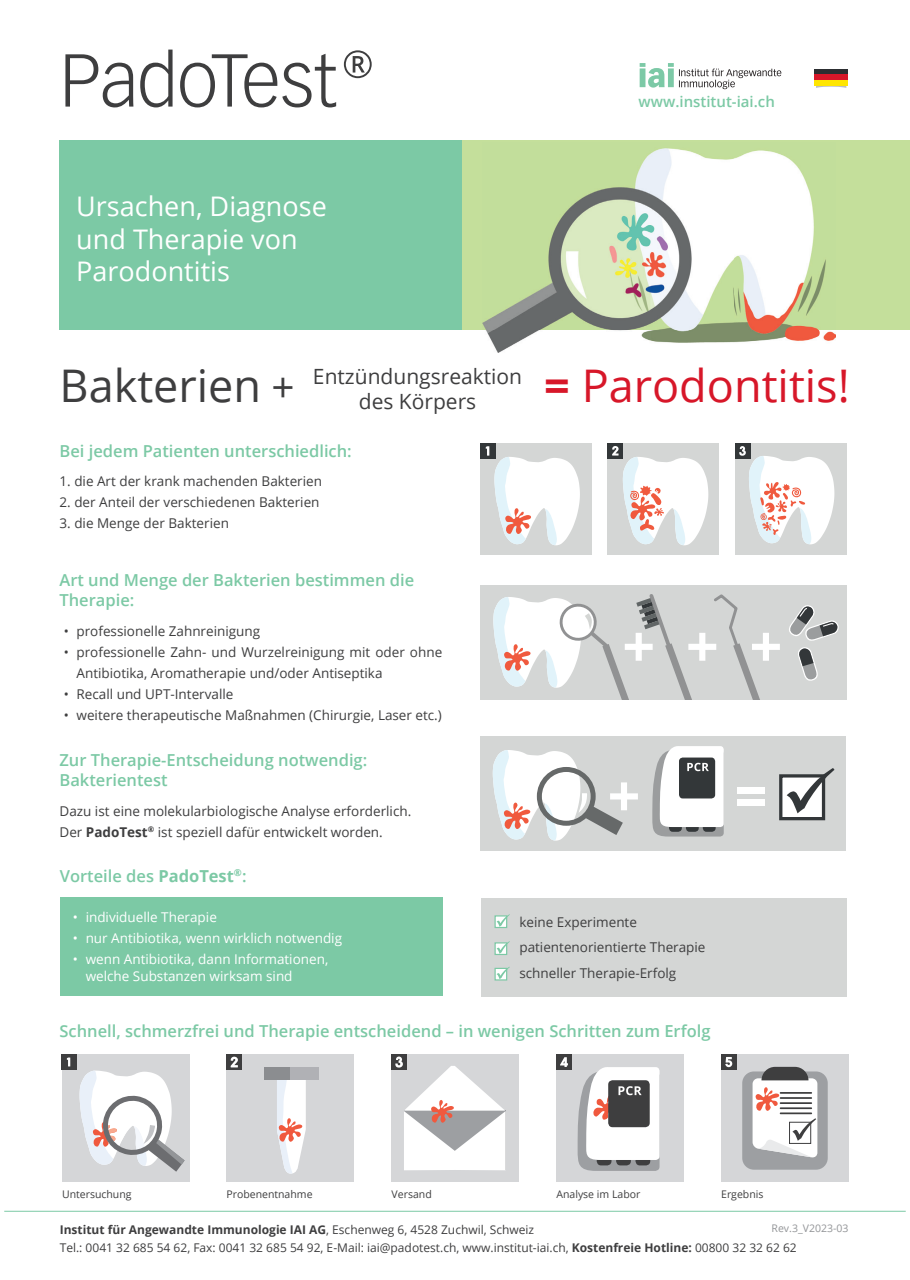
<style>
.page{position:relative;width:910px;height:1280px;background:#fff}
.page>*{position:absolute;margin:0;border:0;box-sizing:border-box;transform-origin:0 0}
.t1{font:45px "Open Sans";color:#d71729}
.t2{font:45px "Open Sans";color:#3e3e3f}
.t3{font:40.5px "Open Sans";color:#3e3e3f}
.t4{font:27px/32.4px "Open Sans";color:#fff}
.t5{font:21px "Open Sans";color:#3e3e3f}
.t6{font:600 16.5px/19.8px "Open Sans";color:#7cc9a5}
.t7{font:600 15px "Open Sans";color:#7cc9a5}
.t8{font:13.5px/21px "Open Sans";color:#3e3e3f}
.t9{font:13.5px/16.5px "Open Sans";color:#fff}
.t10{font:12px/18px "Open Sans";color:#3e3e3f}
.t11{font:10.5px "Open Sans";color:#3e3e3f}
.t12{font:10.5px "Open Sans";color:#939598}
.s1{font-weight:700}
</style>
<div class="page">
<hr style="left:4px;top:1211px;width:902px;height:1px;background:#7cc9a5">
<svg style="left:814px;top:70px;width:34px;height:18px"></svg>
<div style="left:815px;top:69px;width:33px;height:5px;background:#2c2e31"></div>
<div style="left:815px;top:74px;width:33px;height:6px;background:#d71729"></div>
<div style="left:815px;top:80px;width:33px;height:5px;background:#ffe601"></div>
<svg style="left:65px;top:50px;width:271px;height:57px"></svg>
<svg style="left:344px;top:50px;width:28px;height:28px"></svg>
<svg style="left:640px;top:63px;width:141px;height:26px"></svg>
<div style="left:60px;top:140px;width:403px;height:190px;background:#7cc9a5"></div>
<div style="left:462px;top:140px;width:448px;height:190px;background:#c4df9b"></div>
<img style="left:483px;top:148px;width:352px;height:205px">
<div style="left:480px;top:585px;width:366px;height:114px;background:#d4d6d5"></div>
<svg style="left:789px;top:605px;width:50px;height:76px"></svg>
<svg style="left:493px;top:594px;width:287px;height:105px"></svg>
<div style="left:480px;top:736px;width:366px;height:114px;background:#d4d6d5"></div>
<div style="left:781px;top:776px;width:42px;height:43px;background:#fff"></div>
<div style="left:779px;top:774px;width:46px;height:46px;border:3px solid #333739"></div>
<svg style="left:787px;top:768px;width:47px;height:45px"></svg>
<svg style="left:652px;top:746px;width:72px;height:90px;background:#bcbdbe"></svg>
<svg style="left:493px;top:750px;width:145px;height:91px"></svg>
<div style="left:737px;top:787px;width:27px;height:6px;background:#fff"></div>
<div style="left:737px;top:799px;width:27px;height:6px;background:#fff"></div>
<div style="left:735px;top:443px;width:111px;height:111px;background:#d4d6d5"></div>
<div style="left:607px;top:443px;width:112px;height:111px;background:#d4d6d5"></div>
<div style="left:607px;top:443px;width:16px;height:16px;background:#333739"></div>
<svg style="left:612px;top:446px;width:96px;height:99px"></svg>
<div style="left:735px;top:443px;width:16px;height:16px;background:#333739"></div>
<svg style="left:739px;top:446px;width:95px;height:98px"></svg>
<div style="left:480px;top:443px;width:112px;height:111px;background:#d4d6d5"></div>
<div style="left:480px;top:443px;width:16px;height:16px;background:#333739"></div>
<svg style="left:486px;top:446px;width:94px;height:99px"></svg>
<div style="left:60px;top:897px;width:383px;height:98px;background:#7cc9a5"></div>
<div style="left:481px;top:898px;width:366px;height:99px;background:#d4d6d5"></div>
<div style="left:494px;top:915px;width:13px;height:13px;background:#fff;border:1px solid #7cc9a5"></div>
<svg style="left:497px;top:914px;width:13px;height:13px"></svg>
<div style="left:494px;top:942px;width:13px;height:13px;background:#fff;border:1px solid #7cc9a5"></div>
<svg style="left:497px;top:941px;width:13px;height:13px"></svg>
<div style="left:494px;top:968px;width:13px;height:12px;background:#fff;border:1px solid #7cc9a5"></div>
<svg style="left:497px;top:967px;width:13px;height:12px"></svg>
<div style="left:62px;top:1054px;width:127px;height:128px;background:#d5d6d8"></div>
<div style="left:62px;top:1054px;width:15px;height:16px;background:#3e3e3f"></div>
<svg style="left:67px;top:1057px;width:3px;height:9px"></svg>
<svg style="left:80px;top:1070px;width:105px;height:102px"></svg>
<div style="left:227px;top:1054px;width:127px;height:128px;background:#d5d6d8"></div>
<div style="left:227px;top:1054px;width:15px;height:16px;background:#3e3e3f"></div>
<svg style="left:231px;top:1057px;width:7px;height:10px"></svg>
<div style="left:264px;top:1068px;width:28px;height:12px;background:#8b8d90"></div>
<div style="left:290px;top:1068px;width:29px;height:12px;background:#b0b1b5"></div>
<svg style="left:277px;top:1080px;width:29px;height:93px;background:#f2e6e5"></svg>
<div style="left:391px;top:1054px;width:128px;height:128px;background:#d5d6d8"></div>
<div style="left:391px;top:1054px;width:16px;height:16px;background:#3e3e3f"></div>
<svg style="left:395px;top:1056px;width:111px;height:114px"></svg>
<div style="left:556px;top:1054px;width:128px;height:128px;background:#d5d6d8"></div>
<div style="left:556px;top:1054px;width:15px;height:16px;background:#3e3e3f"></div>
<svg style="left:578px;top:1067px;width:82px;height:104px;background:#bebbbb"></svg>
<svg style="left:560px;top:1057px;width:8px;height:10px"></svg>
<div style="left:721px;top:1054px;width:128px;height:128px;background:#d5d6d8"></div>
<div style="left:721px;top:1054px;width:15px;height:16px;background:#3e3e3f"></div>
<svg style="left:725px;top:1057px;width:7px;height:10px"></svg>
<div style="left:742px;top:1071px;width:86px;height:99px;background:#9d9fa2;border-radius:12px"></div>
<svg style="left:753px;top:1067px;width:64px;height:91px;background:#d2cccb"></svg>
<p class="t7" style="left:639px;top:91px;width:138px">www.institut-iai.ch</p>
<h3 class="t4" style="left:76px;top:190px;width:252px">Ursachen, Diagnose und Therapie von<br>Parodontitis</h3>
<h1 class="t2" style="left:60px;top:355px;width:203px">Bakterien</h1>
<h2 class="t3" style="left:272px;top:360px;width:25px">+</h2>
<h3 class="t5" style="left:313px;top:362px;width:211px">Entzündungsreaktion</h3>
<h3 class="t5" style="left:359px;top:387px;width:119px">des Körpers</h3>
<p class="t6" style="left:60px;top:440px;width:294px">Bei jedem Patienten unterschiedlich:</p>
<p class="t8" style="left:60px;top:470px;width:264px">1. die Art der krank machenden Bakterien</p>
<p class="t8" style="left:60px;top:491px;width:262px">2. der Anteil der verschiedenen Bakterien</p>
<p class="t8" style="left:60px;top:512px;width:171px">3. die Menge der Bakterien</p>
<p class="t6" style="left:60px;top:570px;width:356px">Art und Menge der Bakterien bestimmen die<br>Therapie:</p>
<p class="t8" style="left:64px;top:620px;width:198px">• professionelle Zahnreinigung</p>
<p class="t8" style="left:77px;top:641px;width:367px;text-indent:-13px">• professionelle Zahn- und Wurzelreinigung mit oder ohne<br>Antibiotika, Aromatherapie und/oder Antiseptika</p>
<p class="t8" style="left:64px;top:683px;width:171px">• Recall und UPT-Intervalle</p>
<p class="t8" style="left:64px;top:704px;width:380px">• weitere therapeutische Maßnahmen (Chirurgie, Laser etc.)</p>
<p class="t6" style="left:60px;top:750px;width:309px">Zur Therapie-Entscheidung notwendig:<br>Bakterientest</p>
<p class="t8" style="left:60px;top:800px;width:353px">Dazu ist eine molekularbiologische Analyse erforderlich.<br>Der <span class="s1">PadoTest</span><sup>®</sup> ist speziell dafür entwickelt worden.</p>
<p class="t6" style="left:60px;top:865px;width:188px">Vorteile des <span class="s1">PadoTest</span><sup>®</sup>:</p>
<h1 class="t1" style="left:544px;top:355px;width:307px"><span class="s1">=</span> Parodontitis!</h1>
<p class="t9" style="left:73px;top:908px;width:145px">• individuelle Therapie</p>
<p class="t9" style="left:73px;top:929px;width:271px">• nur Antibiotika, wenn wirklich notwendig</p>
<p class="t9" style="left:86px;top:950px;width:244px;text-indent:-13px">• wenn Antibiotika, dann Informationen, welche Substanzen wirksam sind</p>
<p class="t8" style="left:519px;top:909px;width:188px;line-height:25.5px">keine Experimente patientenorientierte Therapie schneller Therapie-Erfolg</p>
<p class="t6" style="left:60px;top:1020px;width:653px">Schnell, schmerzfrei und Therapie entscheidend – in wenigen Schritten zum Erfolg</p>
<p class="t11" style="left:62px;top:1187px;width:71px">Untersuchung</p>
<p class="t11" style="left:226px;top:1187px;width:88px">Probenentnahme</p>
<p class="t11" style="left:392px;top:1187px;width:42px">Versand</p>
<p class="t11" style="left:556px;top:1187px;width:86px">Analyse im Labor</p>
<p class="t11" style="left:721px;top:1187px;width:44px">Ergebnis</p>
<p class="t12" style="left:772px;top:1220px;width:78px">Rev.3_V2023-03</p>
<p class="t10" style="left:60px;top:1220px;width:739px"><span class="s1">Institut für Angewandte Immunologie IAI AG</span>, Eschenweg 6, 4528 Zuchwil, Schweiz<br>Tel.: 0041 32 685 54 62, Fax: 0041 32 685 54 92, E-Mail: iai@padotest.ch, www.institut-iai.ch, <span class="s1">Kostenfreie Hotline:</span> 00800 32 32 62 62</p>
</div>
